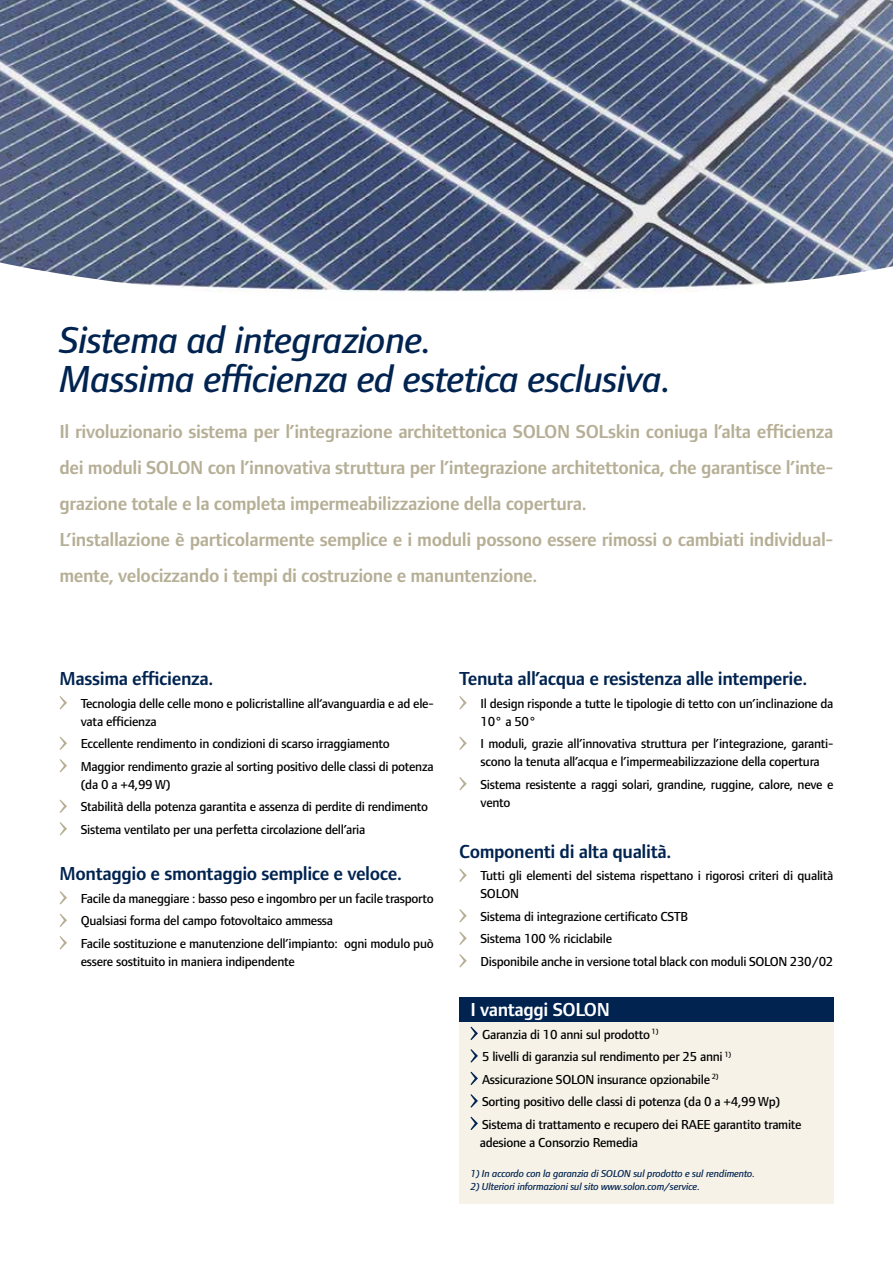
<style>
.page{position:relative;width:893px;height:1263px;background:#fff}
.page>*{position:absolute;margin:0;border:0;box-sizing:border-box;transform-origin:0 0}
.t1{font:39px/39px "Foundry Form Sans OT2 Med Ita";letter-spacing:-.02em;color:#002350}
.t2{font:600 19.5px/36px "Foundry Form Sans OT2";letter-spacing:-.02em;color:#b6af96}
.t3{font:600 19.5px "Foundry Form Sans OT2";letter-spacing:-.02em;color:#002350}
.t4{font:600 19.5px "Foundry Form Sans OT2";letter-spacing:-.02em;color:#fff}
.t5{font:500 13.5px/22.5px "Foundry Form Sans OT2";letter-spacing:-.02em;color:#000}
.t6{font:10.5px "Foundry Form Sans OT2 Med Ita";letter-spacing:-.02em;color:#002350}
</style>
<div class="page">
<div style="left:459px;top:997px;width:374px;height:206px;background:#f6f2e8"></div>
<svg style="left:60px;top:696px;width:7px;height:13px"></svg>
<svg style="left:60px;top:737px;width:7px;height:13px"></svg>
<svg style="left:60px;top:759px;width:7px;height:13px"></svg>
<svg style="left:60px;top:800px;width:7px;height:13px"></svg>
<svg style="left:60px;top:822px;width:7px;height:13px"></svg>
<svg style="left:60px;top:891px;width:7px;height:13px"></svg>
<svg style="left:60px;top:914px;width:7px;height:13px"></svg>
<svg style="left:60px;top:936px;width:7px;height:13px"></svg>
<img style="left:0;top:0;width:893px;height:292px">
<svg style="left:459px;top:696px;width:8px;height:13px"></svg>
<svg style="left:459px;top:737px;width:8px;height:13px"></svg>
<svg style="left:459px;top:777px;width:8px;height:13px"></svg>
<svg style="left:459px;top:869px;width:8px;height:13px"></svg>
<svg style="left:459px;top:909px;width:8px;height:13px"></svg>
<svg style="left:459px;top:932px;width:8px;height:13px"></svg>
<svg style="left:459px;top:954px;width:8px;height:13px"></svg>
<div style="left:459px;top:997px;width:374px;height:25px;background:#002350"></div>
<svg style="left:470px;top:1027px;width:8px;height:13px"></svg>
<svg style="left:470px;top:1049px;width:8px;height:13px"></svg>
<svg style="left:470px;top:1072px;width:8px;height:13px"></svg>
<svg style="left:470px;top:1094px;width:8px;height:13px"></svg>
<svg style="left:470px;top:1117px;width:8px;height:13px"></svg>
<h1 class="t1" style="left:60px;top:318px;width:613px">Sistema ad integrazione.<br>Massima efficienza ed estetica esclusiva.</h1>
<p class="t2" style="left:60px;top:412px;width:775px">Il rivoluzionario sistema per l’integrazione architettonica SOLON SOLskin coniuga l’alta efficienza dei moduli SOLON con l’innovativa struttura per l’integrazione architettonica, che garantisce l’inte&shy;grazione totale e la completa impermeabilizzazione della copertura.<br>L’installazione è particolarmente semplice e i moduli possono essere rimossi o cambiati individual&shy;mente, velocizzando i tempi di costruzione e manuntenzione.</p>
<h2 class="t3" style="left:60px;top:665px;width:155px">Massima efficienza.</h2>
<p class="t5" style="left:81px;top:694px;width:354px;line-height:18px">Tecnologia delle celle mono e policristalline all‘avanguardia e ad ele&shy;vata efficienza</p>
<p class="t5" style="left:81px;top:732px;width:354px">Eccellente rendimento in condizioni di scarso irraggiamento<br>Maggior rendimento grazie al sorting positivo delle classi di potenza</p>
<p class="t5" style="left:81px;top:772px;width:349px">(da 0 a +4,99 W)<br>Stabilità della potenza garantita e assenza di perdite di rendimento<br>Sistema ventilato per una perfetta circolazione dell’aria</p>
<h2 class="t3" style="left:60px;top:860px;width:344px">Montaggio e smontaggio semplice e veloce.</h2>
<p class="t5" style="left:81px;top:886px;width:354px">Facile da maneggiare : basso peso e ingombro per un facile trasporto<br>Qualsiasi forma del campo fotovoltaico ammessa<br>Facile sostituzione e manutenzione dell’impianto: ogni modulo può</p>
<p class="t5" style="left:81px;top:949px;width:216px">essere sostituito in maniera indipendente</p>
<h2 class="t3" style="left:459px;top:665px;width:350px">Tenuta all’acqua e resistenza alle intemperie.</h2>
<p class="t5" style="left:480px;top:694px;width:354px;line-height:18px">Il design risponde a tutte le tipologie di tetto con un’inclinazione da<br>10° a 50°</p>
<p class="t5" style="left:480px;top:734px;width:354px;line-height:18px">I moduli, grazie all’innovativa struttura per l’integrazione, garanti&shy;scono la tenuta all’acqua e l’impermeabilizzazione della copertura</p>
<p class="t5" style="left:480px;top:775px;width:354px;line-height:18px">Sistema resistente a raggi solari, grandine, ruggine, calore, neve e vento</p>
<h2 class="t3" style="left:459px;top:837px;width:214px">Componenti di alta qualità.</h2>
<p class="t5" style="left:480px;top:866px;width:354px;line-height:18px">Tutti gli elementi del sistema rispettano i rigorosi criteri di qualità<br>SOLON</p>
<p class="t5" style="left:480px;top:904px;width:354px">Sistema di integrazione certificato CSTB<br>Sistema 100 % riciclabile<br>Disponibile anche in versione total black con moduli SOLON 230/02</p>
<h2 class="t4" style="left:470px;top:995px;width:141px">I vantaggi SOLON</h2>
<p class="t5" style="left:482px;top:1022px;width:321px">Garanzia di 10 anni sul prodotto <sup>1)<br></sup>5 livelli di garanzia sul rendimento per 25 anni <sup>1)<br></sup>Assicurazione SOLON insurance opzionabile <sup>2)<br></sup>Sorting positivo delle classi di potenza (da 0 a +4,99 Wp)<br>Sistema di trattamento e recupero dei RAEE garantito tramite</p>
<p class="t5" style="left:480px;top:1130px;width:160px">adesione a Consorzio Remedia</p>
<p class="t6" style="left:470px;top:1166px;width:286px">1) In accordo con la garanzia di SOLON sul prodotto e sul rendimento.</p>
<p class="t6" style="left:470px;top:1179px;width:231px">2) Ulteriori informazioni sul sito www.solon.com/service.</p>
</div>
